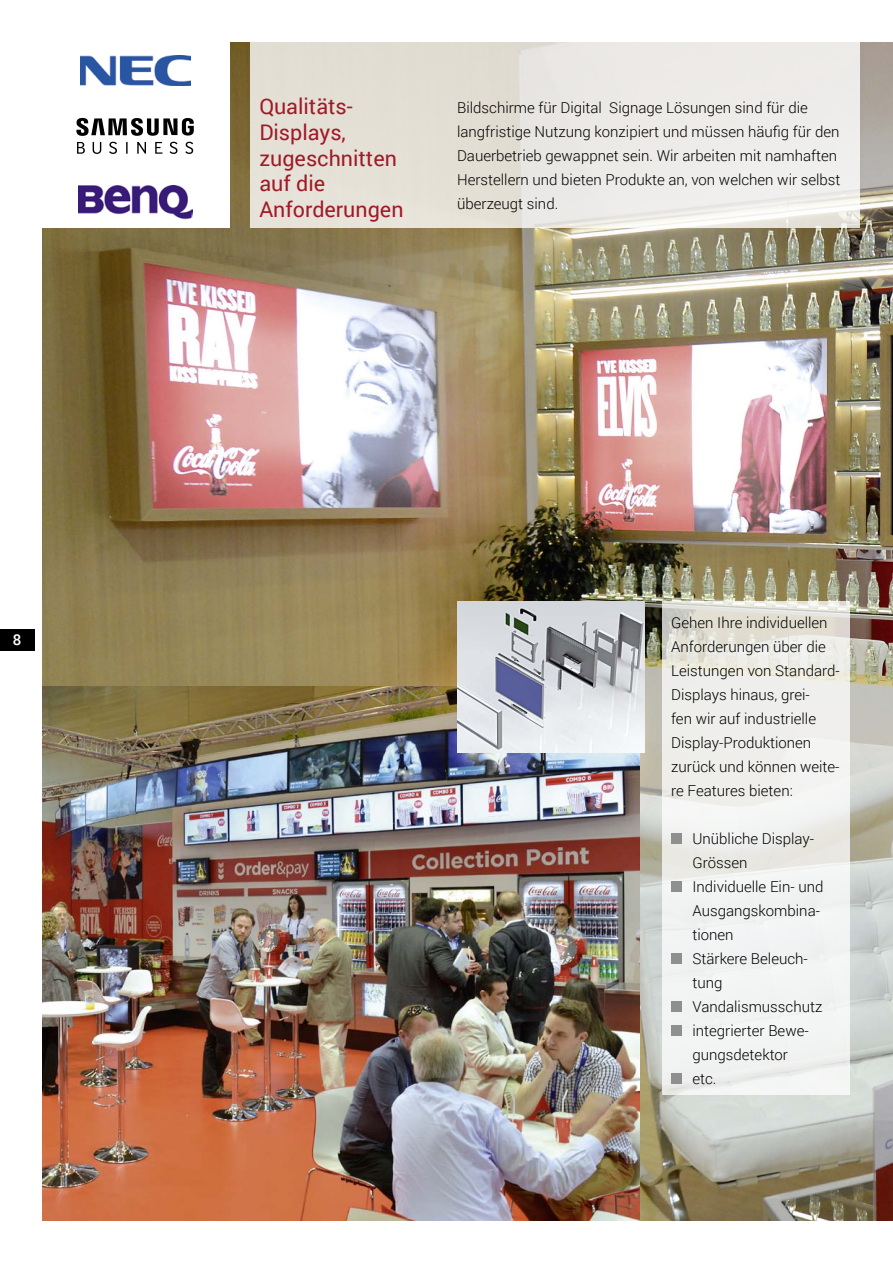
<style>
.page{position:relative;width:893px;height:1263px;background:#fff}
.page>*{position:absolute;margin:0;border:0;box-sizing:border-box;transform-origin:0 0}
.t1{font:21.45px/25.8px "Roboto";color:#a01a27}
.t2{font:300 15px/24px "Roboto";color:#000}
.t3{font:500 15px "Roboto";color:#fff}
</style>
<div class="page">
<div style="left:0;top:629px;width:34px;height:22px;background:#000"></div>
<img style="left:43px;top:43px;width:850px;height:1177px">
<div style="left:251px;top:42px;width:609px;height:186px;background:linear-gradient(to right,#e1dcd0,#f0efef)"></div>
<div style="left:43px;top:42px;width:187px;height:186px;background:#fff"></div>
<img style="left:81px;top:55px;width:109px;height:30px">
<svg style="left:76px;top:118px;width:118px;height:18px"></svg>
<svg style="left:77px;top:142px;width:8px;height:12px"></svg>
<svg style="left:93px;top:142px;width:8px;height:12px"></svg>
<svg style="left:109px;top:142px;width:8px;height:12px"></svg>
<svg style="left:126px;top:142px;width:2px;height:12px"></svg>
<svg style="left:137px;top:142px;width:9px;height:12px"></svg>
<svg style="left:155px;top:142px;width:7px;height:12px"></svg>
<svg style="left:170px;top:142px;width:7px;height:12px"></svg>
<svg style="left:185px;top:142px;width:8px;height:12px"></svg>
<img style="left:78px;top:186px;width:115px;height:34px">
<img style="left:43px;top:687px;width:597px;height:533px">
<img style="left:457px;top:601px;width:187px;height:151px">
<svg style="left:662px;top:601px;width:187px;height:493px;fill:#f0f0ef"></svg>
<div style="left:671px;top:833px;width:11px;height:11px;background:#8f8f8f"></div>
<div style="left:671px;top:881px;width:11px;height:11px;background:#8f8f8f"></div>
<div style="left:671px;top:953px;width:11px;height:11px;background:#8f8f8f"></div>
<div style="left:671px;top:1001px;width:11px;height:11px;background:#8f8f8f"></div>
<div style="left:671px;top:1025px;width:11px;height:11px;background:#8f8f8f"></div>
<div style="left:671px;top:1073px;width:11px;height:11px;background:#8f8f8f"></div>
<p class="t3" style="left:13px;top:629px;width:10px">8</p>
<h1 class="t1" style="left:259px;top:93px;width:146px">Qualitäts-<br>Displays, zugeschnitten auf die<br>Anforderungen</h1>
<p class="t2" style="left:457px;top:95px;width:385px">Bildschirme für Digital Signage Lösungen sind für die langfristige Nutzung konzipiert und müssen häufig für den Dauerbetrieb gewappnet sein. Wir arbeiten mit namhaften Herstellern und bieten Produkte an, von welchen wir selbst überzeugt sind.</p>
<p class="t2" style="left:671px;top:610px;width:170px">Gehen Ihre individuellen<br>Anforderungen über die<br>Leistungen von Standard-<br>Displays hinaus, grei-<br>fen wir auf industrielle<br>Display-Produktionen zurück und können weite&shy;re Features bieten:</p>
<p class="t2" style="left:692px;top:826px;width:132px">Unübliche Display-<br>Grössen<br>Individuelle Ein- und<br>Ausgangskombina&shy;tionen<br>Stärkere Beleuch&shy;tung<br>Vandalismusschutz integrierter Bewe&shy;gungsdetektor<br>etc.</p>
</div>
